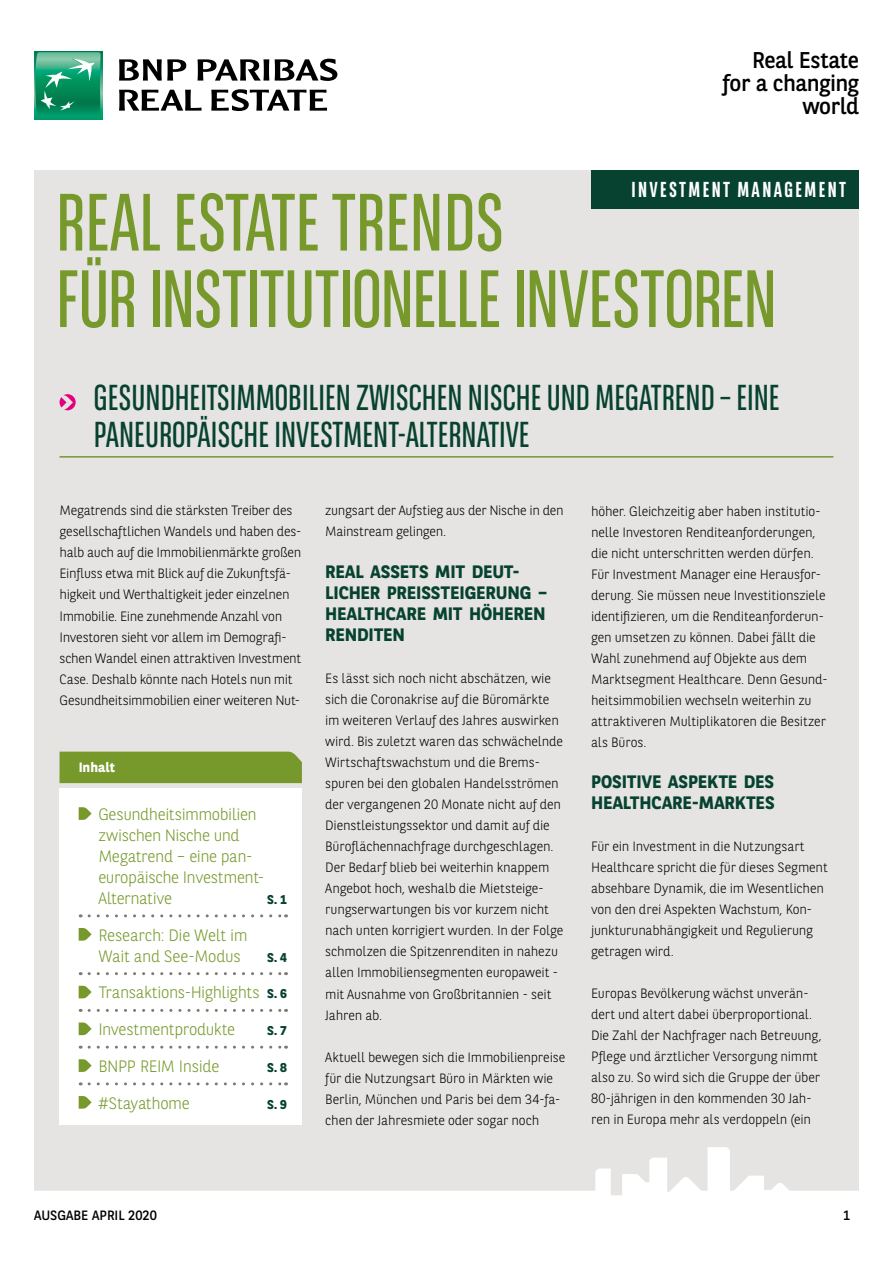
<style>
.page{position:relative;width:893px;height:1263px;background:#fff}
.page>*{position:absolute;margin:0;border:0;box-sizing:border-box;transform-origin:0 0}
.t1{font:81px/76.5px "BNPP Sans Condensed";letter-spacing:-.01em;color:#77992b}
.t2{font:36px/36.8px "BNPP Sans Condensed";color:#074231}
.t3{font:22.8px/22.8px "BNPP Sans";letter-spacing:-.02em;color:#000;text-align:right}
.t4{font:700 21.6px "BNPP Sans Condensed";letter-spacing:.11em;color:#fff}
.t5{font:700 18px/21px "BNPP Sans";letter-spacing:-.01em;color:#074231}
.t6{font:300 16.5px/21px "BNPP Sans";letter-spacing:-.025em;color:#77992b}
.t7{font:300 13.5px/21px "BNPP Sans";letter-spacing:-.01em;color:#000}
.t8{font:13.5px "BNPP Sans";color:#000}
.t9{font:700 13.5px "BNPP Sans";letter-spacing:.01em;color:#fff}
.t10{font:700 12.75px "BNPP Sans";color:#074231}
.s1{font-weight:700;font-size:12.75px;color:#074231}
</style>
<div class="page">
<div style="left:34px;top:170px;width:825px;height:1025px;background:#e5e4e2"></div>
<hr style="left:60px;top:456px;width:773px;height:2px;background:#77992b">
<svg style="left:60px;top:394px;width:16px;height:16px"></svg>
<div style="left:60px;top:788px;width:242px;height:336px;background:#fff"></div>
<div style="left:60px;top:752px;width:242px;height:31px;background:#77992b"></div>
<svg style="left:89px;top:914px;width:198px;height:3px"></svg>
<svg style="left:89px;top:972px;width:198px;height:3px"></svg>
<svg style="left:89px;top:1009px;width:198px;height:3px"></svg>
<svg style="left:89px;top:1046px;width:198px;height:3px"></svg>
<svg style="left:89px;top:1082px;width:198px;height:3px"></svg>
<svg style="left:79px;top:807px;width:13px;height:13px"></svg>
<svg style="left:79px;top:928px;width:13px;height:13px"></svg>
<svg style="left:79px;top:986px;width:13px;height:12px"></svg>
<svg style="left:79px;top:1022px;width:13px;height:13px"></svg>
<svg style="left:79px;top:1059px;width:13px;height:13px"></svg>
<svg style="left:79px;top:1096px;width:13px;height:13px"></svg>
<div style="left:34px;top:51px;width:68px;height:68px;background:#009e6b"></div>
<svg style="left:35px;top:52px;width:66px;height:61px"></svg>
<svg style="left:119px;top:59px;width:67px;height:22px"></svg>
<svg style="left:198px;top:59px;width:71px;height:22px"></svg>
<svg style="left:275px;top:59px;width:62px;height:22px"></svg>
<svg style="left:119px;top:90px;width:82px;height:21px"></svg>
<svg style="left:211px;top:89px;width:116px;height:22px"></svg>
<div style="left:591px;top:170px;width:268px;height:38px;background:#074231"></div>
<h3 class="t3" style="left:723px;top:48px;width:138px">Real Estate for a changing world</h3>
<h3 class="t4" style="left:631px;top:177px;width:216px">INVESTMENT MANAGEMENT</h3>
<h1 class="t1" style="left:56px;top:183px;width:723px">REAL ESTATE TRENDS<br>FÜR INSTITUTIONELLE INVESTOREN</h1>
<h2 class="t2" style="left:94px;top:379px;width:688px">GESUNDHEITSIMMOBILIEN ZWISCHEN NISCHE UND MEGATREND – EINE<br>PANEUROPÄISCHE INVESTMENT-ALTERNATIVE</h2>
<p class="t7" style="left:325px;top:499px;width:240px">zungsart der Aufstieg aus der Nische in den<br>Mainstream gelingen.</p>
<h3 class="t5" style="left:325px;top:561px;width:224px">REAL ASSETS MIT DEUT-<br>LICHER PREISSTEIGERUNG –<br>HEALTHCARE MIT HÖHEREN<br>RENDITEN</h3>
<p class="t7" style="left:325px;top:667px;width:240px">Es lässt sich noch nicht abschätzen, wie sich die Coronakrise auf die Büromärkte im weiteren Verlauf des Jahres auswirken wird. Bis zuletzt waren das schwächelnde Wirtschaftswachstum und die Brems&shy;spuren bei den globalen Handelsströmen der vergangenen 20 Monate nicht auf den Dienstleistungssektor und damit auf die Büroflächennachfrage durchgeschlagen.<br>Der Bedarf blieb bei weiterhin knappem Angebot hoch, weshalb die Mietsteige&shy;rungserwartungen bis vor kurzem nicht nach unten korrigiert wurden. In der Folge schmolzen die Spitzenrenditen in nahezu allen Immobiliensegmenten europaweit - mit Ausnahme von Großbritannien - seit Jahren ab.</p>
<p class="t7" style="left:325px;top:1046px;width:242px">Aktuell bewegen sich die Immobilienpreise für die Nutzungsart Büro in Märkten wie Berlin, München und Paris bei dem 34-fa&shy;chen der Jahresmiete oder sogar noch</p>
<p class="t7" style="left:60px;top:500px;width:244px">Megatrends sind die stärksten Treiber des gesellschaftlichen Wandels und haben des&shy;halb auch auf die Immobilienmärkte großen Einfluss etwa mit Blick auf die Zukunftsfä&shy;higkeit und Werthaltigkeit jeder einzelnen Immobilie. Eine zunehmende Anzahl von Investoren sieht vor allem im Demografi&shy;schen Wandel einen attraktiven Investment Case. Deshalb könnte nach Hotels nun mit Gesundheitsimmobilien einer weiteren Nut-</p>
<p class="t7" style="left:591px;top:500px;width:238px">höher. Gleichzeitig aber haben institutio&shy;nelle Investoren Renditeanforderungen, die nicht unterschritten werden dürfen.<br>Für Investment Manager eine Herausfor&shy;derung. Sie müssen neue Investitionsziele identifizieren, um die Renditeanforderun&shy;gen umsetzen zu können. Dabei fällt die Wahl zunehmend auf Objekte aus dem Marktsegment Healthcare. Denn Gesund&shy;heitsimmobilien wechseln weiterhin zu attraktiveren Multiplikatoren die Besitzer als Büros.</p>
<h3 class="t5" style="left:591px;top:771px;width:185px">POSITIVE ASPEKTE DES<br>HEALTHCARE-MARKTES</h3>
<p class="t7" style="left:591px;top:835px;width:238px">Für ein Investment in die Nutzungsart Healthcare spricht die für dieses Segment absehbare Dynamik, die im Wesentlichen von den drei Aspekten Wachstum, Kon&shy;junkturunabhängigkeit und Regulierung getragen wird.</p>
<p class="t7" style="left:591px;top:982px;width:232px">Europas Bevölkerung wächst unverän&shy;dert und altert dabei überproportional.<br>Die Zahl der Nachfrager nach Betreuung, Pflege und ärztlicher Versorgung nimmt also zu. So wird sich die Gruppe der über 80-jährigen in den kommenden 30 Jah&shy;ren in Europa mehr als verdoppeln (ein</p>
<p class="t9" style="left:79px;top:758px;width:38px">Inhalt</p>
<p class="t6" style="left:98px;top:803px;width:168px">Gesundheitsimmobilien zwischen Nische und<br>Megatrend – eine pan&shy;europäische Investment-<br>Alternative</p>
<p class="t10" style="left:267px;top:891px;width:21px">S. 1</p>
<p class="t6" style="left:98px;top:924px;width:151px">Research: Die Welt im<br>Wait and See-Modus</p>
<p class="t10" style="left:267px;top:948px;width:21px">S. 4</p>
<p class="t6" style="left:98px;top:981px;width:190px">Transaktions-Highlights <span class="s1">S. 6</span></p>
<p class="t6" style="left:98px;top:1018px;width:138px">Investmentprodukte</p>
<p class="t10" style="left:267px;top:1022px;width:21px">S. 7</p>
<p class="t6" style="left:98px;top:1055px;width:123px">BNPP REIM Inside</p>
<p class="t10" style="left:267px;top:1059px;width:21px">S. 8</p>
<p class="t6" style="left:98px;top:1092px;width:93px">#Stayathome</p>
<p class="t10" style="left:267px;top:1095px;width:21px">S. 9</p>
<p class="t8" style="left:34px;top:1206px;width:124px">AUSGABE APRIL 2020</p>
<p class="t8" style="left:843px;top:1206px;width:9px">1</p>
</div>
